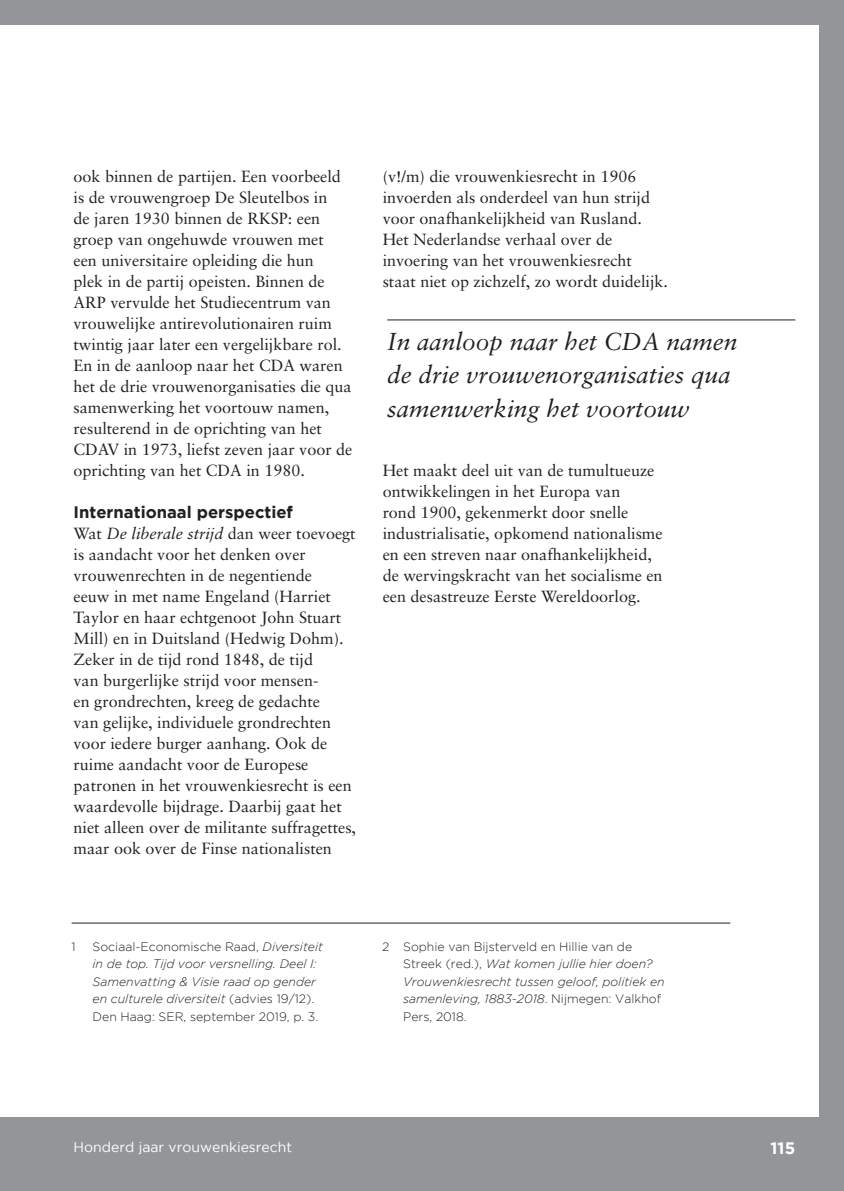
<style>
.page{position:relative;width:844px;height:1191px;background:#fff}
.page>*{position:absolute;margin:0;border:0;box-sizing:border-box;transform-origin:0 0}
.t1{font:italic 24.5px/33.2px "Sabon LT";color:#231f20}
.t2{font:700 16.62px "Gotham";color:#231f20}
.t3{font:700 16.62px "Gotham";color:#fff}
.t4{font:16.1px/21px "Sabon LT";color:#231f20}
.t5{font:14px "Gotham";color:#fff}
.t6{font:italic 300 12.25px/17.5px "Gotham";color:#231f20}
.t7{font:300 12.25px "Gotham";color:#231f20}
.s1{font-style:italic}
.s2{font-style:normal}
</style>
<div class="page">
<hr style="left:72px;top:922px;width:658px;height:1px;background:#231f20">
<div style="left:0;top:1117px;width:843px;height:74px;background:#939598"></div>
<div style="left:0;top:0;width:843px;height:25px;background:#939598"></div>
<div style="left:819px;top:0;width:24px;height:1191px;background:#939598"></div>
<hr style="left:387px;top:319px;width:408px;height:1px;background:#231f20">
<p class="t4" style="left:74px;top:166px;width:280px">ook binnen de partijen. Een voorbeeld is de vrouwengroep De Sleutelbos in<br>de jaren 1930 binnen de RKSP: een groep van ongehuwde vrouwen met<br>een universitaire opleiding die hun<br>plek in de partij opeisten. Binnen de ARP vervulde het Studiecentrum van vrouwelijke antirevolutionairen ruim twintig jaar later een vergelijkbare rol.<br>En in de aanloop naar het CDA waren het de drie vrouwenorganisaties die qua samenwerking het voortouw namen, resulterend in de oprichting van het CDAV in 1973, liefst zeven jaar voor de oprichting van het CDA in 1980.</p>
<p class="t2" style="left:74px;top:503px;width:221px">Internationaal perspectief</p>
<p class="t4" style="left:74px;top:523px;width:284px">Wat <span class="s1">De liberale strijd</span> dan weer toevoegt is aandacht voor het denken over vrouwenrechten in de negentiende<br>eeuw in met name Engeland (Harriet Taylor en haar echtgenoot John Stuart Mill) en in Duitsland (Hedwig Dohm).<br>Zeker in de tijd rond 1848, de tijd<br>van burgerlijke strijd voor mensen-<br>en grondrechten, kreeg de gedachte<br>van gelijke, individuele grondrechten voor iedere burger aanhang. Ook de ruime aandacht voor de Europese patronen in het vrouwenkiesrecht is een waardevolle bijdrage. Daarbij gaat het niet alleen over de militante suffragettes, maar ook over de Finse nationalisten</p>
<p class="t4" style="left:382px;top:166px;width:287px">(v!/m) die vrouwenkiesrecht in 1906 invoerden als onderdeel van hun strijd voor onafhankelijkheid van Rusland.<br>Het Nederlandse verhaal over de invoering van het vrouwenkiesrecht staat niet op zichzelf, zo wordt duidelijk.</p>
<h1 class="t1" style="left:387px;top:325px;width:351px">In aanloop naar het CDA namen de drie vrouwenorganisaties qua samenwerking het voortouw</h1>
<p class="t4" style="left:382px;top:460px;width:281px">Het maakt deel uit van de tumultueuze ontwikkelingen in het Europa van<br>rond 1900, gekenmerkt door snelle industrialisatie, opkomend nationalisme en een streven naar onafhankelijkheid, de wervingskracht van het socialisme en een desastreuze Eerste Wereldoorlog.</p>
<p class="t7" style="left:72px;top:939px;width:6px">1</p>
<p class="t6" style="left:93px;top:937px;width:232px"><span class="s2">Sociaal-Economische Raad,</span> Diversiteit in de top. Tijd voor versnelling. Deel I:<br>Samenvatting &amp; Visie raad op gender en culturele diversiteit <span class="s2">(advies 19/12).<br>Den Haag: SER, september 2019, p. 3.</span></p>
<p class="t6" style="left:403px;top:937px;width:263px;text-indent:-21px"><span class="s2">2 Sophie van Bijsterveld en Hillie van de Streek (red.),</span> Wat komen jullie hier doen?<br>Vrouwenkiesrecht tussen geloof, politiek en samenleving, 1883-2018<span class="s2">. Nijmegen: Valkhof Pers, 2018.</span></p>
<p class="t5" style="left:74px;top:1138px;width:220px">Honderd jaar vrouwenkiesrecht</p>
<p class="t3" style="left:770px;top:1138px;width:26px">115</p>
</div>
